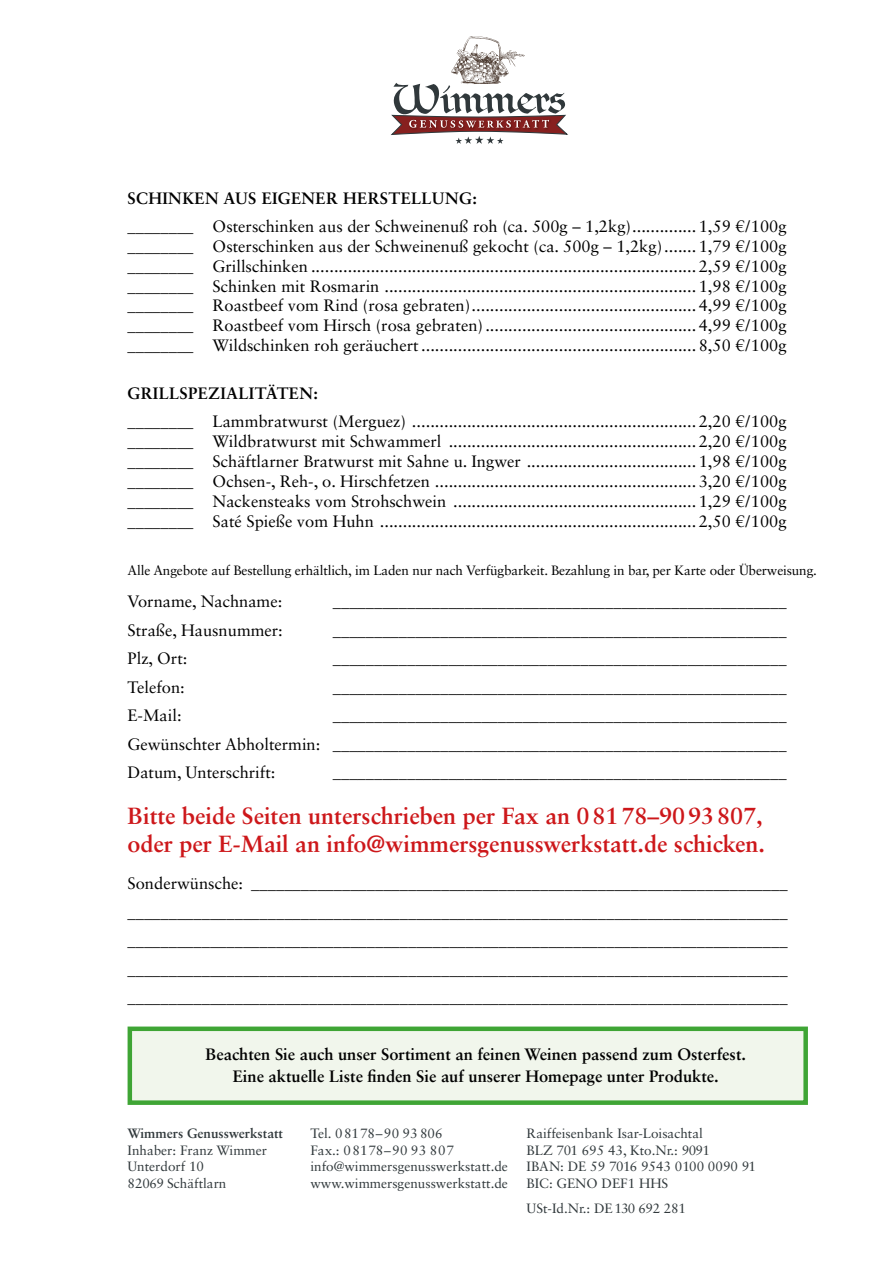
<style>
.page{position:relative;width:893px;height:1263px;background:#fff}
.page>*{position:absolute;margin:0;border:0;box-sizing:border-box;transform-origin:0 0}
.t1{font:700 23.4px/28.5px "Sabon LT Std";color:#cd171a}
.t2{font:16.5px/19.8px "Sabon LT Std";color:#000;text-align:justify}
.t3{font:700 16.5px/22.5px "Sabon LT Std";color:#000;text-align:center}
.t4{font:700 16.5px "Sabon LT Std";letter-spacing:.02em;color:#000}
.t5{font:13.5px/16.5px "Sabon LT Std";color:#30383b}
.t6{font:13.5px "Sabon LT Std";letter-spacing:-.01em;color:#000}
.t7{font:700 13.5px "Sabon LT Std";color:#30383b}
</style>
<div class="page">
<svg style="left:391px;top:36px;width:177px;height:108px"></svg>
<div style="left:128px;top:1026px;width:680px;height:79px;background:#f1f6ec;border:4px solid #3fa535"></div>
<p class="t4" style="left:128px;top:188px;width:351px">SCHINKEN AUS EIGENER HERSTELLUNG:</p>
<p class="t2" style="left:128px;top:216px;width:661px">________ Osterschinken aus der Schweinenuß roh (ca. 500g – 1,2kg).............. 1,59 €/100g ________ Osterschinken aus der Schweinenuß gekocht (ca. 500g – 1,2kg)....... 1,79 €/100g ________ Grillschinken .................................................................................... 2,59 €/100g ________ Schinken mit Rosmarin .................................................................... 1,98 €/100g ________ Roastbeef vom Rind (rosa gebraten)................................................. 4,99 €/100g ________ Roastbeef vom Hirsch (rosa gebraten).............................................. 4,99 €/100g ________ Wildschinken roh geräuchert............................................................ 8,50 €/100g</p>
<p class="t4" style="left:128px;top:383px;width:192px">GRILLSPEZIALITÄTEN:</p>
<p class="t2" style="left:128px;top:412px;width:661px">________ Lammbratwurst (Merguez) .............................................................. 2,20 €/100g ________ Wildbratwurst mit Schwammerl ...................................................... 2,20 €/100g ________ Schäftlarner Bratwurst mit Sahne u. Ingwer ..................................... 1,98 €/100g ________ Ochsen-, Reh-, o. Hirschfetzen ......................................................... 3,20 €/100g ________ Nackensteaks vom Strohschwein ..................................................... 1,29 €/100g ________ Saté Spieße vom Huhn ..................................................................... 2,50 €/100g</p>
<p class="t6" style="left:128px;top:562px;width:691px">Alle Angebote auf Bestellung erhältlich, im Laden nur nach Verfügbarkeit. Bezahlung in bar, per Karte oder Überweisung.</p>
<p class="t2" style="left:128px;top:592px;width:156px">Vorname, Nachname:</p>
<p class="t2" style="left:333px;top:592px;width:455px">_______________________________________________________</p>
<p class="t2" style="left:128px;top:620px;width:157px">Straße, Hausnummer:</p>
<p class="t2" style="left:333px;top:620px;width:455px">_______________________________________________________</p>
<p class="t2" style="left:128px;top:648px;width:61px">Plz, Ort:</p>
<p class="t2" style="left:333px;top:648px;width:455px">_______________________________________________________</p>
<p class="t2" style="left:128px;top:677px;width:59px">Telefon:</p>
<p class="t2" style="left:333px;top:677px;width:455px">_______________________________________________________</p>
<p class="t2" style="left:128px;top:705px;width:56px">E-Mail:</p>
<p class="t2" style="left:128px;top:701px;width:661px;line-height:28.5px;text-indent:205px">_______________________________________________________ Gewünschter Abholtermin: _______________________________________________________ Datum, Unterschrift:</p>
<p class="t2" style="left:333px;top:762px;width:455px">_______________________________________________________</p>
<h1 class="t1" style="left:128px;top:801px;width:639px">Bitte beide Seiten unterschrieben per Fax an 08178–9093807, oder per E-Mail an info@wimmersgenusswerkstatt.de schicken.</h1>
<p class="t2" style="left:128px;top:869px;width:662px;line-height:28.5px">Sonderwünsche: _________________________________________________________________ ________________________________________________________________________________ ________________________________________________________________________________ ________________________________________________________________________________ ________________________________________________________________________________</p>
<p class="t3" style="left:206px;top:1042px;width:542px">Beachten Sie auch unser Sortiment an feinen Weinen passend zum Osterfest.<br>Eine aktuelle Liste finden Sie auf unserer Homepage unter Produkte.</p>
<p class="t7" style="left:128px;top:1125px;width:157px">Wimmers Genusswerkstatt</p>
<p class="t5" style="left:128px;top:1142px;width:141px">Inhaber: Franz Wimmer<br>Unterdorf 10<br>82069 Schäftlarn</p>
<p class="t5" style="left:310px;top:1125px;width:199px">Tel. 08178–90 93 806<br>Fax.: 08178–90 93 807 info@wimmersgenusswerkstatt.de www.wimmersgenusswerkstatt.de</p>
<p class="t5" style="left:527px;top:1125px;width:231px">Raiffeisenbank Isar-Loisachtal<br>BLZ 701 695 43, Kto.Nr.: 9091<br>IBAN: DE 59 7016 9543 0100 0090 91<br>BIC: GENO DEF1 HHS</p>
<p class="t5" style="left:527px;top:1200px;width:161px">USt-Id.Nr.: DE130 692 281</p>
</div>
